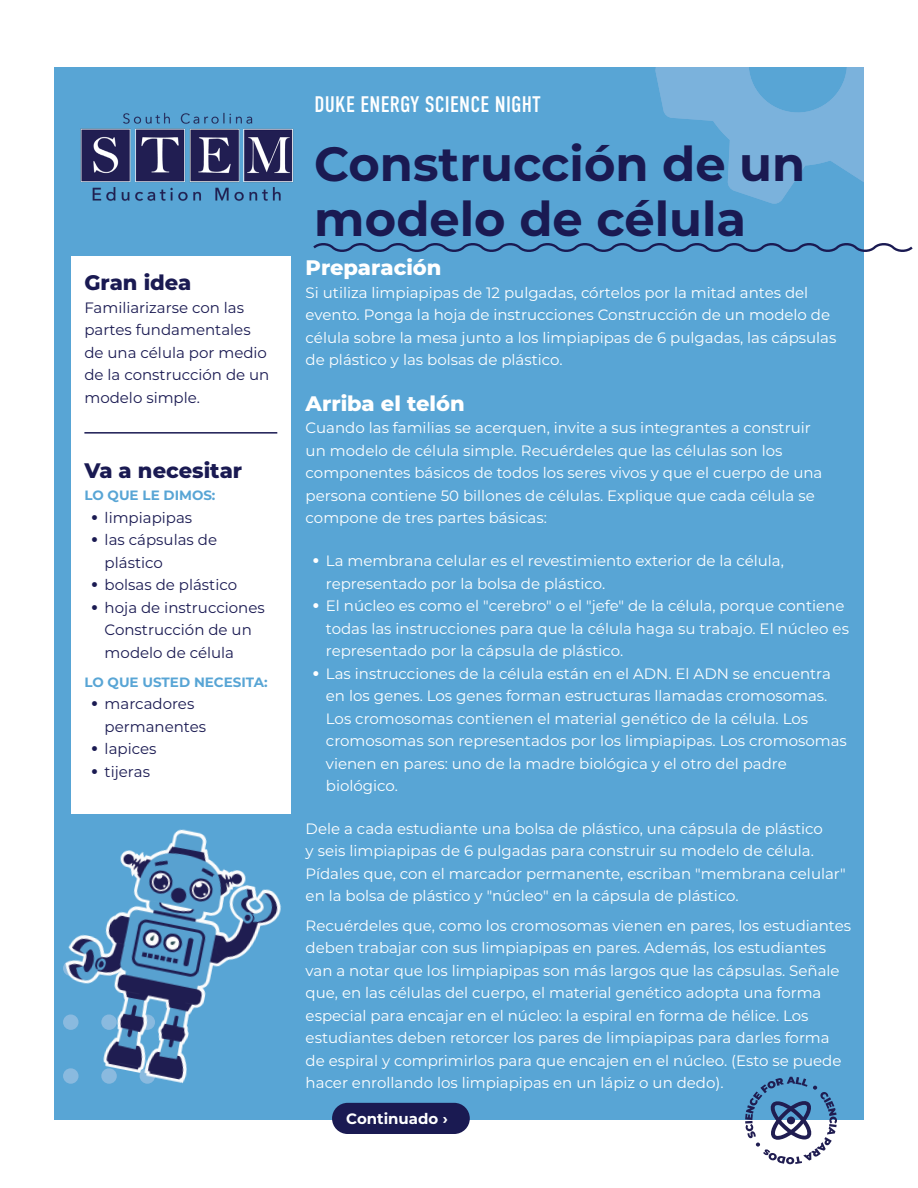
<style>
.page{position:relative;width:918px;height:1188px;background:#fff}
.page>*{position:absolute;margin:0;border:0;box-sizing:border-box;transform-origin:0 0}
.Activity_Title{font:700 48px/55.5px "Montserrat";color:#1a1a52}
.DESN{font:22.5px "DIN Condensed";letter-spacing:.01em;color:#fff}
.Heading_1{font:800 21px "Montserrat";color:#fff}
.Heading_1-2{font:800 21px "Montserrat";color:#1a1a52}
.Body_Text{font:15px/22.5px "Montserrat";color:#fff}
.Body_Text-2{font:15px/22.5px "Montserrat";color:#1a1a52}
.Body_Text-3{font:700 15px "Montserrat";color:#fff}
.Heading_2{font:700 13.5px "Montserrat";color:#58a5d5}
.s1{font-weight:700;font-size:19.5px}
</style>
<div class="page">
<div style="left:54px;top:68px;width:810px;height:1052px;background:#58a5d5"></div>
<svg style="left:655px;top:68px;width:209px;height:136px"></svg>
<svg style="left:745px;top:1077px;width:92px;height:87px"></svg>
<img style="left:80px;top:112px;width:214px;height:89px">
<div style="left:332px;top:1103px;width:138px;height:31px;background:#1a1a52;border-radius:16px"></div>
<div style="left:71px;top:256px;width:220px;height:558px;background:#fff"></div>
<hr style="left:84px;top:432px;width:193px;height:2px;background:#1a1a52">
<svg style="left:313px;top:243px;width:600px;height:9px"></svg>
<img style="left:63px;top:829px;width:219px;height:255px">
<p class="Heading_1-2" style="left:84px;top:267px;width:108px">Gran idea</p>
<p class="Body_Text-2" style="left:84px;top:296px;width:187px">Familiarizarse con las partes fundamentales de una célula por medio de la construcción de un modelo simple.</p>
<p class="Heading_1-2" style="left:84px;top:455px;width:159px">Va a necesitar</p>
<p class="Heading_2" style="left:84px;top:486px;width:133px">LO QUE LE DIMOS:</p>
<p class="Body_Text-2" style="left:91px;top:505px;width:103px"><span class="s1">•</span> limpiapipas</p>
<p class="Body_Text-2" style="left:105px;top:528px;width:114px;text-indent:-14px"><span class="s1">•</span> las cápsulas de plástico</p>
<p class="Body_Text-2" style="left:91px;top:573px;width:147px"><span class="s1">•</span> bolsas de plástico</p>
<p class="Body_Text-2" style="left:105px;top:595px;width:162px;text-indent:-14px"><span class="s1">•</span> hoja de instrucciones<br>Construcción de un modelo de célula</p>
<p class="Heading_2" style="left:84px;top:672px;width:185px">LO QUE USTED NECESITA:</p>
<p class="Body_Text-2" style="left:105px;top:692px;width:103px;text-indent:-14px"><span class="s1">•</span> marcadores permanentes</p>
<p class="Body_Text-2" style="left:91px;top:737px;width:67px"><span class="s1">•</span> lapices</p>
<p class="Body_Text-2" style="left:91px;top:760px;width:60px"><span class="s1">•</span> tijeras</p>
<p class="DESN" style="left:314px;top:91px;width:228px">DUKE ENERGY SCIENCE NIGHT</p>
<p class="Activity_Title" style="left:314px;top:134px;width:493px">Construcción de un modelo de célula</p>
<p class="Heading_1" style="left:306px;top:252px;width:137px">Preparación</p>
<p class="Body_Text" style="left:306px;top:281px;width:532px">Si utiliza limpiapipas de 12 pulgadas, córtelos por la mitad antes del evento. Ponga la hoja de instrucciones Construcción de un modelo de célula sobre la mesa junto a los limpiapipas de 6 pulgadas, las cápsulas de plástico y las bolsas de plástico.</p>
<p class="Heading_1" style="left:306px;top:388px;width:161px">Arriba el telón</p>
<p class="Body_Text" style="left:306px;top:416px;width:518px">Cuando las familias se acerquen, invite a sus integrantes a construir un modelo de célula simple. Recuérdeles que las células son los componentes básicos de todos los seres vivos y que el cuerpo de una persona contiene 50 billones de células. Explique que cada célula se compone de tres partes básicas:</p>
<p class="Body_Text" style="left:326px;top:549px;width:460px;text-indent:-14px"><span class="s1">•</span> La membrana celular es el revestimiento exterior de la célula, representado por la bolsa de plástico.</p>
<p class="Body_Text" style="left:326px;top:594px;width:525px;text-indent:-14px"><span class="s1">•</span> El núcleo es como el "cerebro" o el "jefe" de la célula, porque contiene todas las instrucciones para que la célula haga su trabajo. El núcleo es representado por la cápsula de plástico.</p>
<p class="Body_Text" style="left:326px;top:661px;width:523px;text-indent:-14px"><span class="s1">•</span> Las instrucciones de la célula están en el ADN. El ADN se encuentra en los genes. Los genes forman estructuras llamadas cromosomas.<br>Los cromosomas contienen el material genético de la célula. Los cromosomas son representados por los limpiapipas. Los cromosomas vienen en pares: uno de la madre biológica y el otro del padre biológico.</p>
<p class="Body_Text" style="left:306px;top:817px;width:541px">Dele a cada estudiante una bolsa de plástico, una cápsula de plástico<br>y seis limpiapipas de 6 pulgadas para construir su modelo de célula.<br>Pídales que, con el marcador permanente, escriban "membrana celular" en la bolsa de plástico y "núcleo" en la cápsula de plástico.</p>
<p class="Body_Text" style="left:306px;top:913px;width:547px">Recuérdeles que, como los cromosomas vienen en pares, los estudiantes deben trabajar con sus limpiapipas en pares. Además, los estudiantes van a notar que los limpiapipas son más largos que las cápsulas. Señale que, en las células del cuerpo, el material genético adopta una forma especial para encajar en el núcleo: la espiral en forma de hélice. Los estudiantes deben retorcer los pares de limpiapipas para darles forma de espiral y comprimirlos para que encajen en el núcleo. (Esto se puede hacer enrollando los limpiapipas en un lápiz o un dedo).</p>
<p class="Body_Text-3" style="left:346px;top:1108px;width:103px">Continuado ›</p>
</div>
